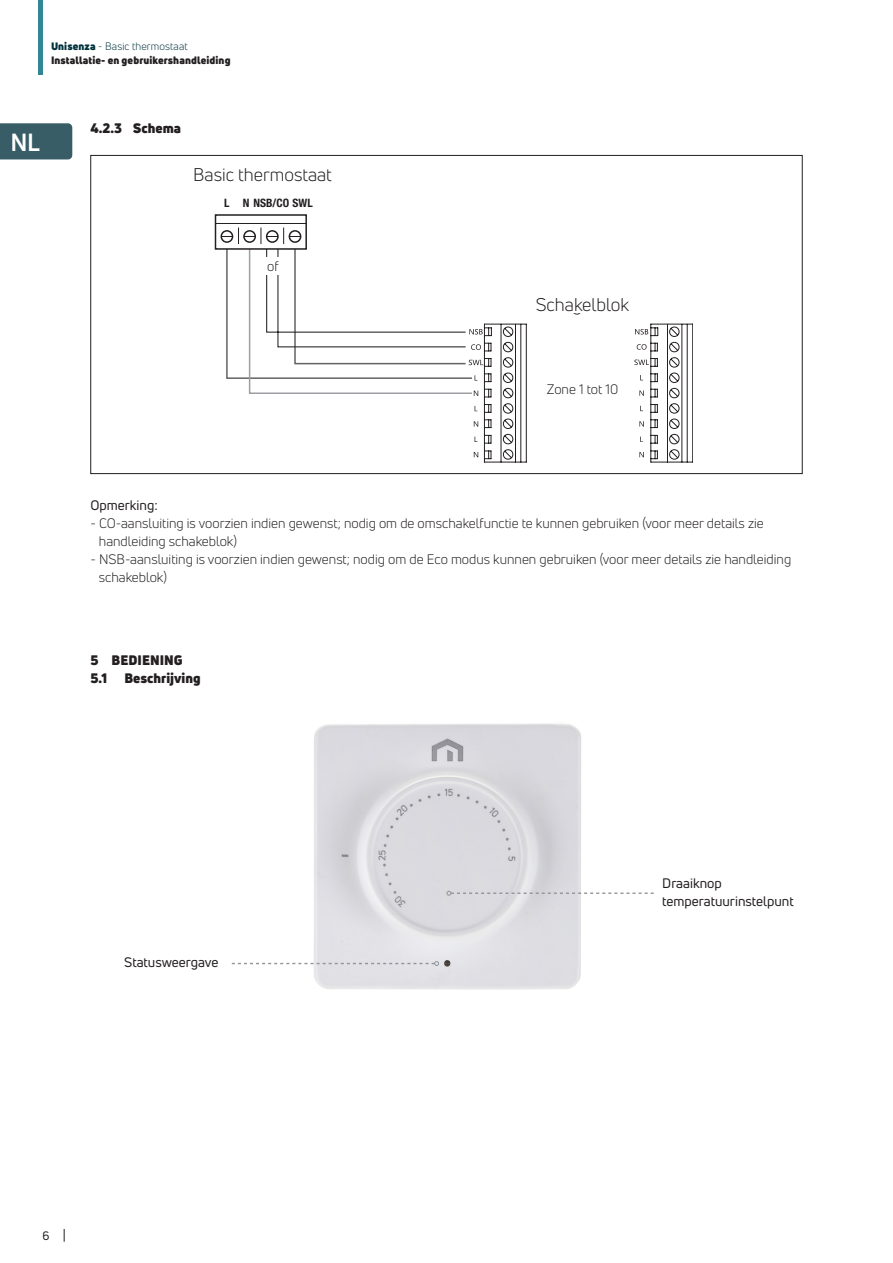
<style>
.page{position:relative;width:893px;height:1263px;background:#fff}
.page>*{position:absolute;margin:0;border:0;box-sizing:border-box;transform-origin:0 0}
.t1{font:700 24.3px "Uni Neue";color:#fff}
.t2{font:18px "Uni Neue";color:#231f20}
.t3{font:13.5px/18px "Uni Neue";color:#231f20}
.t4{font:13.5px/18px "Uni Neue";color:#231f20}
.t5{font:900 13.5px/18px "Uni Neue";color:#231f20}
.t6{font:12px "Uni Neue";color:#231f20}
.t7{font:700 condensed 11.55px "Helvetica Neue";color:#231f20}
.t8{font:900 10.5px/13.5px "Uni Neue";letter-spacing:.01em;color:#231f20}
.s1{color:#00323c}
.s2{font-weight:400;color:#00323c}
</style>
<div class="page">
<svg style="left:64px;top:1229px;width:1px;height:13px"></svg>
<div style="left:38px;top:0;width:5px;height:74px;background:#328693"></div>
<div style="left:0;top:123px;width:72px;height:36px;background:#385d67"></div>
<img style="left:314px;top:723px;width:267px;height:267px">
<svg style="left:232px;top:961px;width:207px;height:5px"></svg>
<svg style="left:446px;top:891px;width:208px;height:5px"></svg>
<hr style="left:501px;top:324px;width:1px;height:138px;background:#231f20">
<hr style="left:515px;top:324px;width:1px;height:138px;background:#231f20">
<hr style="left:521px;top:324px;width:1px;height:138px;background:#231f20">
<hr style="left:526px;top:324px;width:1px;height:138px;background:#231f20">
<hr style="left:651px;top:324px;width:1px;height:138px;background:#231f20">
<hr style="left:667px;top:324px;width:1px;height:138px;background:#231f20">
<hr style="left:682px;top:324px;width:1px;height:138px;background:#231f20">
<hr style="left:692px;top:324px;width:1px;height:138px;background:#231f20">
<svg style="left:485px;top:451px;width:7px;height:8px"></svg>
<svg style="left:485px;top:435px;width:7px;height:9px"></svg>
<svg style="left:485px;top:419px;width:7px;height:9px"></svg>
<svg style="left:485px;top:404px;width:7px;height:9px"></svg>
<hr style="left:484px;top:324px;width:1px;height:138px;background:#231f20">
<hr style="left:687px;top:324px;width:1px;height:138px;background:#231f20">
<hr style="left:484px;top:462px;width:42px;height:1px;background:#231f20">
<hr style="left:484px;top:324px;width:42px;height:1px;background:#231f20">
<hr style="left:651px;top:462px;width:42px;height:1px;background:#231f20">
<hr style="left:651px;top:324px;width:42px;height:1px;background:#231f20">
<svg style="left:474px;top:452px;width:4px;height:5px"></svg>
<svg style="left:474px;top:421px;width:4px;height:6px"></svg>
<svg style="left:502px;top:326px;width:178px;height:134px"></svg>
<div style="left:215px;top:214px;width:92px;height:36px;border:2px solid #231f20"></div>
<hr style="left:215px;top:223px;width:91px;height:1px;background:#231f20">
<svg style="left:221px;top:228px;width:271px;height:170px"></svg>
<div style="left:536px;top:380px;width:93px;height:17px;background:#fff"></div>
<div style="left:258px;top:257px;width:30px;height:17px;background:#fff"></div>
<div style="left:474px;top:296px;width:217px;height:17px;background:#fff"></div>
<p class="t8" style="left:51px;top:40px;width:181px"><span class="s1">Unisenza</span> <span class="s2">- Basic thermostaat<br></span>Installatie- en gebruikershandleiding</p>
<h1 class="t1" style="left:11px;top:127px;width:31px">NL</h1>
<p class="t5" style="left:90px;top:119px;width:92px">4.2.3 Schema</p>
<h2 class="t2" style="left:193px;top:164px;width:140px">Basic thermostaat</h2>
<h2 class="t2" style="left:200px;top:165px;width:44px">Dial T</h2>
<h2 class="t2" style="left:316px;top:165px;width:7px">t</h2>
<p class="t7" style="left:224px;top:196px;width:90px">L N NSB/CO SWL</p>
<p class="t3" style="left:267px;top:257px;width:13px">of</p>
<h2 class="t2" style="left:536px;top:294px;width:95px">Schakelblok</h2>
<h2 class="t2" style="left:531px;top:294px;width:107px">Wiring Center</h2>
<p class="t3" style="left:547px;top:380px;width:73px">Zone 1 tot 10</p>
<p class="t3" style="left:551px;top:382px;width:69px">Zone 1 to 10</p>
<p class="t4" style="left:90px;top:496px;width:69px">Opmerking:</p>
<p class="t3" style="left:99px;top:514px;width:666px;text-indent:-9px">- CO-aansluiting is voorzien indien gewenst; nodig om de omschakelfunctie te kunnen gebruiken (voor meer details zie handleiding schakeblok)</p>
<p class="t3" style="left:99px;top:550px;width:694px;text-indent:-9px">- NSB-aansluiting is voorzien indien gewenst; nodig om de Eco modus kunnen gebruiken (voor meer details zie handleiding schakeblok)</p>
<p class="t5" style="left:90px;top:651px;width:94px">5 BEDIENING<br>5.1</p>
<p class="t5" style="left:124px;top:669px;width:78px">Beschrijving</p>
<p class="t4" style="left:124px;top:953px;width:96px">Statusweergave</p>
<p class="t4" style="left:662px;top:874px;width:133px">Draaiknop temperatuurinstelpunt</p>
<p class="t6" style="left:43px;top:1228px;width:8px">6</p>
</div>
